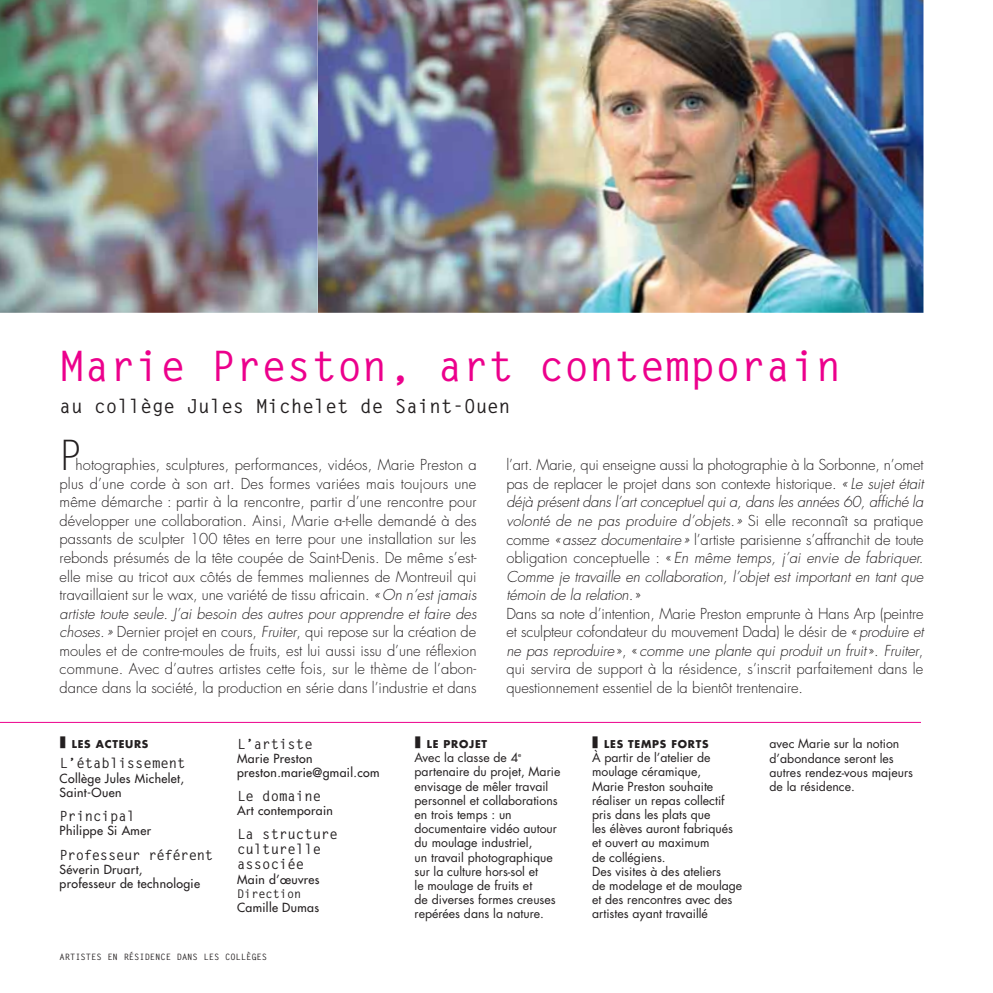
<style>
.page{position:relative;width:993px;height:993px;background:#fff}
.page>*{position:absolute;margin:0;border:0;box-sizing:border-box;transform-origin:0 0}
.t1{font:700 42px "Letter Gothic Std";color:#ec008c}
.t2{font:42px "Letter Gothic Std";color:#231f20}
.t3{font:700 19.25px "Letter Gothic Std";color:#231f20}
.t4{font:300 14.7px/18.6px "Futura Std";letter-spacing:-.005em;color:#231f20;text-align:justify}
.t5{font:700 14px/15px "Letter Gothic Std";color:#231f20}
.t6{font:700 14px "Letter Gothic Std";letter-spacing:-.025em;color:#231f20}
.t7{font:12.25px/14.2px "Futura Std";color:#231f20}
.t8{font:500 12.25px/14.2px "Futura Std";letter-spacing:.03em;color:#231f20}
.t9{font:700 11.9px "Letter Gothic Std";color:#231f20}
.t10{font:700 10.5px "Futura Std";letter-spacing:.07em;color:#231f20}
.t11{font:700 8.75px "Letter Gothic Std";color:#231f20}
.s1{font-style:italic}
</style>
<div class="page">
<img style="left:317px;top:0;width:606px;height:313px">
<hr style="left:0;top:721px;width:920px;height:1px;background:#ec008c">
<img style="left:0;top:0;width:317px;height:313px">
<h1 class="t1" style="left:60px;top:346px;width:783px">Marie Preston, art contemporain</h1>
<h2 class="t3" style="left:60px;top:396px;width:452px">au collège Jules Michelet de Saint-Ouen</h2>
<h1 class="t2" style="left:58px;top:431px;width:27px">P</h1>
<p class="t4" style="left:60px;top:456px;width:418px;text-indent:16px">hotographies, sculptures, performances, vidéos, Marie Preston a plus d’une corde à son art. Des formes variées mais toujours une même démarche : partir à la rencontre, partir d’une rencontre pour développer une collaboration. Ainsi, Marie a-t-elle demandé à des passants de sculpter 100 têtes en terre pour une installation sur les rebonds présumés de la tête coupée de Saint-Denis. De même s’est&shy;elle mise au tricot aux côtés de femmes maliennes de Montreuil qui travaillaient sur le wax, une variété de tissu africain. <span class="s1">« On n’est jamais artiste toute seule. J’ai besoin des autres pour apprendre et faire des choses. »</span> Dernier projet en cours, <span class="s1">Fruiter</span>, qui repose sur la création de moules et de contre-moules de fruits, est lui aussi issu d’une réflexion commune. Avec d’autres artistes cette fois, sur le thème de l’abon&shy;dance dans la société, la production en série dans l’industrie et dans</p>
<p class="t4" style="left:506px;top:456px;width:418px;text-align:left">l’art. Marie, qui enseigne aussi la photographie à la Sorbonne, n’omet pas de replacer le projet dans son contexte historique. <span class="s1">« Le sujet était déjà présent dans l’art conceptuel qui a, dans les années 60, affiché la volonté de ne pas produire d’objets.»</span> Si elle reconnaît sa pratique comme <span class="s1">«assez documentaire»</span> l’artiste parisienne s’affranchit de toute obligation conceptuelle : « <span class="s1">En même temps, j’ai envie de fabriquer.<br>Comme je travaille en collaboration, l’objet est important en tant que témoin de la relation.</span>»<br>Dans sa note d’intention, Marie Preston emprunte à Hans Arp (peintre et sculpteur cofondateur du mouvement Dada) le désir de «<span class="s1">produire et ne pas reproduire</span> », « <span class="s1">comme une plante qui produit un fruit</span>». <span class="s1">Fruiter</span>, qui servira de support à la résidence, s’inscrit parfaitement dans le questionnement essentiel de la bientôt trentenaire.</p>
<p class="t10" style="left:72px;top:738px;width:78px">LES ACTEURS</p>
<p class="t5" style="left:60px;top:756px;width:127px">L’établissement</p>
<p class="t8" style="left:60px;top:771px;width:126px">Collège Jules Michelet,<br>Saint-Ouen</p>
<p class="t5" style="left:60px;top:809px;width:77px">Principal</p>
<p class="t8" style="left:60px;top:824px;width:93px">Philippe Si Amer</p>
<p class="t6" style="left:60px;top:847px;width:155px">Professeur référent</p>
<p class="t8" style="left:60px;top:862px;width:142px">Séverin Druart, professeur de technologie</p>
<p class="t5" style="left:237px;top:736px;width:77px">L’artiste</p>
<p class="t8" style="left:237px;top:752px;width:144px">Marie Preston preston.marie@gmail.com</p>
<p class="t5" style="left:237px;top:789px;width:85px">Le domaine</p>
<p class="t8" style="left:237px;top:804px;width:97px">Art contemporain</p>
<p class="t5" style="left:237px;top:827px;width:102px">La structure culturelle associée</p>
<p class="t8" style="left:237px;top:872px;width:84px">Main d’œuvres</p>
<p class="t9" style="left:237px;top:888px;width:66px">Direction</p>
<p class="t8" style="left:237px;top:901px;width:83px">Camille Dumas</p>
<p class="t11" style="left:60px;top:952px;width:209px">ARTISTES EN RÉSIDENCE DANS LES COLLÈGES</p>
<p class="t10" style="left:426px;top:738px;width:62px">LE PROJET</p>
<p class="t7" style="left:414px;top:751px;width:147px">Avec la classe de 4<sup>e </sup>partenaire du projet, Marie envisage de mêler travail personnel et collaborations en trois temps : un documentaire vidéo autour du moulage industriel,<br>un travail photographique sur la culture hors-sol et<br>le moulage de fruits et<br>de diverses formes creuses repérées dans la nature.</p>
<p class="t10" style="left:604px;top:738px;width:106px">LES TEMPS FORTS</p>
<p class="t7" style="left:592px;top:751px;width:152px">À partir de l’atelier de moulage céramique,<br>Marie Preston souhaite réaliser un repas collectif pris dans les plats que<br>les élèves auront fabriqués et ouvert au maximum<br>de collégiens.<br>Des visites à des ateliers<br>de modelage et de moulage et des rencontres avec des artistes ayant travaillé</p>
<p class="t7" style="left:769px;top:737px;width:145px">avec Marie sur la notion d’abondance seront les autres rendez-vous majeurs de la résidence.</p>
</div>
